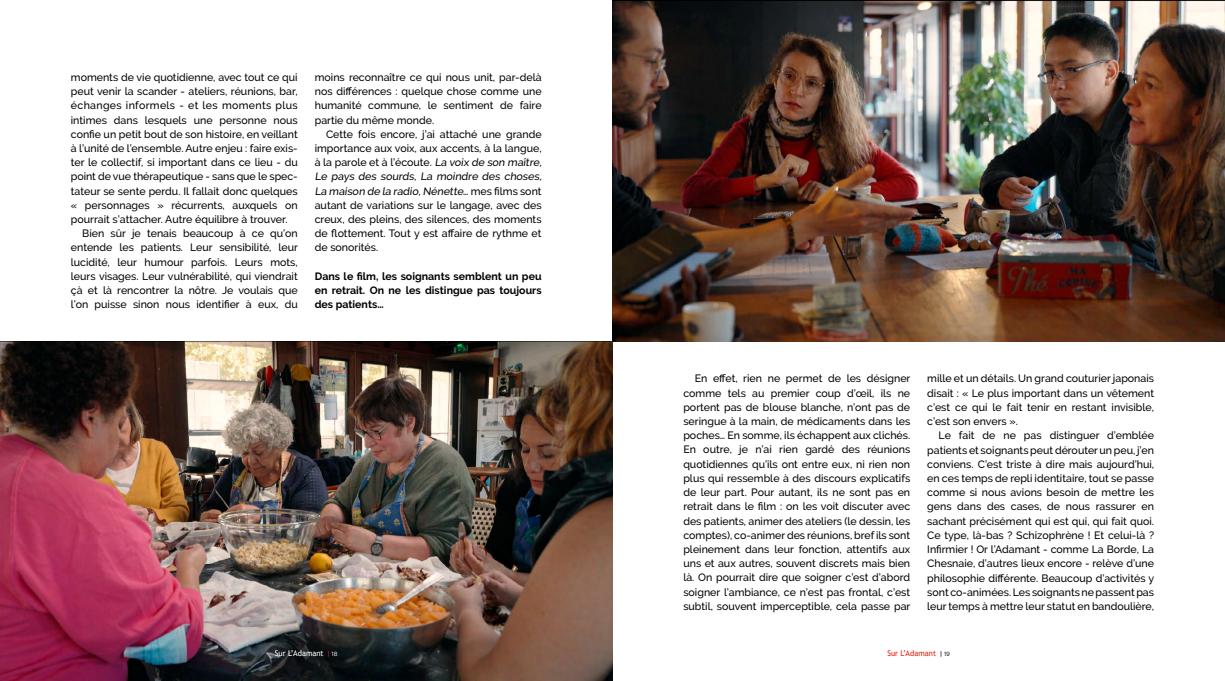
<style>
.page{position:relative;width:1225px;height:681px;background:#fff}
.page>*{position:absolute;margin:0;border:0;box-sizing:border-box;transform-origin:0 0}
.t1{font:10.7px "Trebuchet MS";color:#fff;scale:.96 1}
.t2{font:500 10.6px/14.2px "Raleway";color:#000;text-align:justify}
.t3{font:700 10.6px/14.2px "Raleway";color:#000;text-align:justify}
.t4{font:500 10.6px "Raleway";letter-spacing:.03em;color:#000}
.t5{font:8.1px "Trebuchet MS";letter-spacing:-.02em;color:#fff;scale:.96 1}
.t6{font:8px "Trebuchet MS";color:#e42313;scale:.96 1}
.t7{font:8px "Trebuchet MS";color:#fff;scale:.96 1}
.s1{font-size:9.6px}
.s2{font-size:12.1px}
.s3{font-size:9.3px}
.s4{font-family:"Gotham";font-weight:500;font-size:6px;color:#e42313}
.s5{font-family:"Gotham";font-size:6px}
.s6{font-family:"Gotham";font-weight:500;font-size:6px;color:#000}
.s7{font-family:"Gotham";font-size:6px;color:#000}
</style>
<div class="page">
<img style="left:0;top:342px;width:612px;height:338px">
<img style="left:612px;top:0;width:613px;height:342px">
<p class="t2" style="left:71px;top:70px;width:228px">moments de vie quotidienne, avec tout ce qui</p>
<p class="t2" style="left:71px;top:84px;width:228px">peut venir la scander - ateliers, réunions, bar,</p>
<p class="t4" style="left:71px;top:99px;width:228px">échanges informels - et les moments plus</p>
<p class="t2" style="left:71px;top:113px;width:228px">intimes dans lesquels une personne nous</p>
<p class="t2" style="left:71px;top:127px;width:228px">confie un petit bout de son histoire, en veillant</p>
<p class="t2" style="left:71px;top:141px;width:228px">à l’unité de l’ensemble. Autre enjeu : faire exis-</p>
<p class="t2" style="left:71px;top:155px;width:228px">ter le collectif, si important dans ce lieu - du</p>
<p class="t2" style="left:71px;top:169px;width:228px">point de vue thérapeutique - sans que le spec-</p>
<p class="t2" style="left:71px;top:184px;width:228px">tateur se sente perdu. Il fallait donc quelques</p>
<p class="t2" style="left:71px;top:198px;width:228px">« personnages » récurrents, auxquels on</p>
<p class="t2" style="left:71px;top:212px;width:218px">pourrait s’attacher. Autre équilibre à trouver.</p>
<p class="t2" style="left:82px;top:226px;width:217px">Bien sûr je tenais beaucoup à ce qu’on</p>
<p class="t2" style="left:71px;top:240px;width:229px">entende les patients. Leur sensibilité, leur</p>
<p class="t2" style="left:71px;top:255px;width:228px">lucidité, leur humour parfois. Leurs mots,</p>
<p class="t2" style="left:71px;top:269px;width:228px">leurs visages. Leur vulnérabilité, qui viendrait</p>
<p class="t2" style="left:71px;top:283px;width:228px">çà et là rencontrer la nôtre. Je voulais que</p>
<p class="t2" style="left:71px;top:297px;width:228px">l’on puisse sinon nous identifier à eux, du</p>
<p class="t2" style="left:315px;top:70px;width:228px">moins reconnaître ce qui nous unit, par-delà nos différences : quelque chose comme une humanité commune, le sentiment de faire partie du même monde.</p>
<p class="t2" style="left:315px;top:127px;width:230px;text-align:left;text-indent:11px">Cette fois encore, j’ai attaché une grande importance aux voix, aux accents, à la langue, à la parole et à l’écoute. La voix de son maître, Le pays des sourds, La moindre des choses, La maison de la radio,Nénette… m e s fi l m s s o n t autant de variations sur le langage, avec des creux, des pleins, des silences, des moments de flottement. Tout y est affaire de rythme et de sonorités.</p>
<p class="t3" style="left:315px;top:269px;width:228px">Dans le film, les soignants semblent un peu en retrait. On ne les distingue pas toujours des patients…</p>
<p class="t2" style="left:683px;top:371px;width:229px;text-indent:11px">En effet, rien ne permet de les désigner comme tels au premier coup d’œil, ils ne portent pas de blouse blanche, n’ont pas de seringue à la main, de médicaments dans les poches… En somme, ils échappent aux clichés.<br>En outre, je n’ai rien gardé des réunions quotidiennes qu’ils ont entre eux, ni rien non plus qui ressemble à des discours explicatifs de leur part. Pour autant, ils ne sont pas en retrait dans le film : on les voit discuter avec des patients, animer des ateliers (le dessin, les comptes), co-animer des réunions, bref ils sont pleinement dans leur fonction, attentifs aux uns et aux autres, souvent discrets mais bien là. On pourrait dire que soigner c’est d’abord soigner l’ambiance, ce n’est pas frontal, c’est subtil, souvent imperceptible, cela passe par</p>
<p class="t2" style="left:927px;top:371px;width:228px">mille et un détails. Un grand couturier japonais disait : « Le plus important dans un vêtement c’est ce qui le fait tenir en restant invisible, c’est son envers ».</p>
<p class="t2" style="left:927px;top:428px;width:229px;text-indent:11px">Le fait de ne pas distinguer d’emblée patients et soignants peut dérouter un peu, j’en conviens. C’est triste à dire mais aujourd’hui, en ces temps de repli identitaire, tout se passe comme si nous avions besoin de mettre les gens dans des cases, de nous rassurer en sachant précisément qui est qui, qui fait quoi.<br>Ce type, là-bas ? Schizophrène ! Et celui-là ?<br>Infirmier ! Or l’Adamant - comme La Borde, La Chesnaie, d’autres lieux encore - relève d’une philosophie différente. Beaucoup d’activités y sont co-animées. Les soignants ne passent pas leur temps à mettre leur statut en bandoulière,</p>
<p class="t1" style="left:274px;top:646px;width:7px">S</p>
<p class="t5" style="left:279px;top:649px;width:64px"><span class="s1">ur</span> L<span class="s2">’</span><span class="s3">A</span>damant <span class="s4">|</span> <span class="s5">18</span></p>
<p class="t6" style="left:887px;top:648px;width:67px">Sur L’Adamant <span class="s6">|</span> <span class="s7">19</span></p>
<p class="t7" style="left:275px;top:648px;width:67px">Sur L’Adamant <span class="s4">|</span> <span class="s5">18</span></p>
</div>
